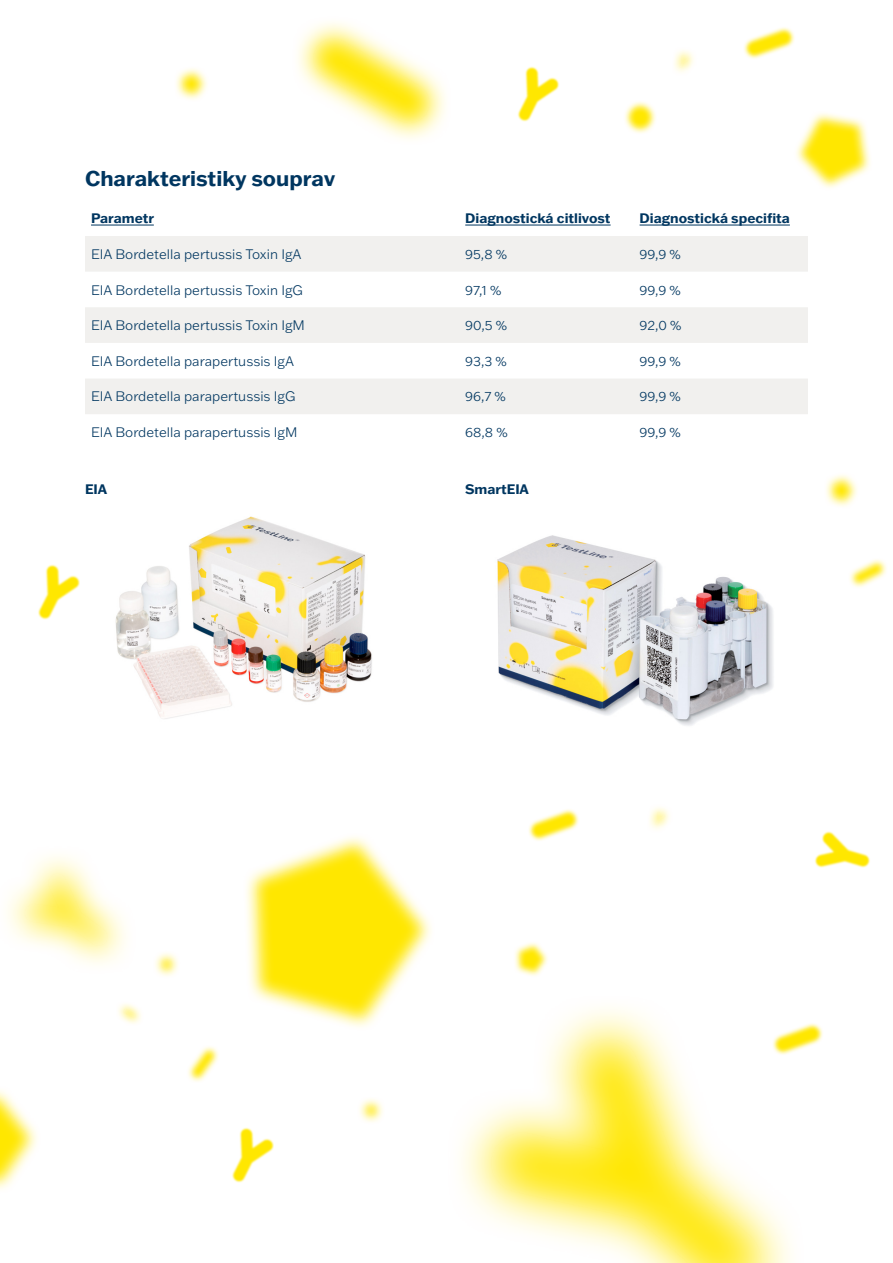
<style>
.page{position:relative;width:893px;height:1263px;background:#fff}
.page>*{position:absolute;margin:0;border:0;box-sizing:border-box;transform-origin:0 0}
.t1{font:700 21px "Franklin Gothic ATF";color:#003660}
.t2{font:300 13.5px "Franklin Gothic ATF";color:#003660}
.t3{font:700 13.5px "Franklin Gothic ATF";color:#003660}
</style>
<div class="page">
<svg style="left:744px;top:27px;width:51px;height:32px"></svg>
<svg style="left:747px;top:30px;width:45px;height:26px"></svg>
<svg style="left:804px;top:1023px;width:19px;height:18px"></svg>
<svg style="left:804px;top:1026px;width:16px;height:22px"></svg>
<svg style="left:674px;top:50px;width:20px;height:22px"></svg>
<svg style="left:679px;top:55px;width:10px;height:13px"></svg>
<svg style="left:625px;top:101px;width:31px;height:32px"></svg>
<svg style="left:629px;top:106px;width:22px;height:22px"></svg>
<svg style="left:298px;top:22px;width:148px;height:117px"></svg>
<svg style="left:311px;top:35px;width:121px;height:91px"></svg>
<svg style="left:118px;top:1004px;width:23px;height:20px"></svg>
<svg style="left:123px;top:1008px;width:13px;height:10px"></svg>
<svg style="left:360px;top:1099px;width:23px;height:23px"></svg>
<svg style="left:366px;top:1105px;width:11px;height:11px"></svg>
<svg style="left:232px;top:1127px;width:42px;height:55px"></svg>
<svg style="left:233px;top:1129px;width:40px;height:52px"></svg>
<svg style="left:517px;top:66px;width:42px;height:55px"></svg>
<svg style="left:518px;top:68px;width:40px;height:52px"></svg>
<svg style="left:0;top:1090px;width:37px;height:99px"></svg>
<svg style="left:0;top:1097px;width:29px;height:84px"></svg>
<svg style="left:176px;top:68px;width:31px;height:32px"></svg>
<svg style="left:183px;top:74px;width:19px;height:20px"></svg>
<svg style="left:826px;top:475px;width:31px;height:32px"></svg>
<svg style="left:833px;top:480px;width:19px;height:20px"></svg>
<svg style="left:461px;top:1009px;width:343px;height:254px"></svg>
<svg style="left:488px;top:1035px;width:276px;height:228px"></svg>
<svg style="left:850px;top:559px;width:37px;height:28px"></svg>
<svg style="left:854px;top:563px;width:29px;height:20px"></svg>
<svg style="left:8px;top:856px;width:118px;height:108px"></svg>
<svg style="left:24px;top:872px;width:85px;height:75px;background:#fff7b1"></svg>
<svg style="left:529px;top:809px;width:50px;height:32px"></svg>
<svg style="left:531px;top:812px;width:45px;height:26px"></svg>
<svg style="left:650px;top:807px;width:19px;height:22px"></svg>
<svg style="left:655px;top:812px;width:10px;height:13px"></svg>
<svg style="left:814px;top:831px;width:56px;height:37px"></svg>
<svg style="left:816px;top:832px;width:53px;height:35px"></svg>
<svg style="left:515px;top:943px;width:33px;height:33px"></svg>
<svg style="left:520px;top:947px;width:24px;height:25px"></svg>
<svg style="left:155px;top:953px;width:23px;height:23px"></svg>
<svg style="left:161px;top:959px;width:11px;height:11px"></svg>
<svg style="left:188px;top:1046px;width:31px;height:36px"></svg>
<svg style="left:192px;top:1050px;width:22px;height:28px"></svg>
<svg style="left:38px;top:565px;width:42px;height:55px"></svg>
<svg style="left:39px;top:567px;width:40px;height:52px"></svg>
<svg style="left:246px;top:837px;width:185px;height:190px"></svg>
<svg style="left:257px;top:846px;width:166px;height:172px"></svg>
<svg style="left:796px;top:113px;width:74px;height:75px"></svg>
<svg style="left:801px;top:120px;width:63px;height:63px;background:#ffee57"></svg>
<svg style="left:85px;top:236px;width:723px;height:178px;fill:#f1f0ee"></svg>
<hr style="left:91px;top:225px;width:63px;height:1px;background:#003660">
<hr style="left:465px;top:225px;width:146px;height:1px;background:#003660">
<hr style="left:640px;top:225px;width:150px;height:1px;background:#003660">
<img style="left:115px;top:516px;width:257px;height:203px">
<img style="left:497px;top:535px;width:276px;height:191px">
<h1 class="t1" style="left:85px;top:164px;width:252px">Charakteristiky souprav</h1>
<p class="t3" style="left:91px;top:209px;width:65px">Parametr</p>
<p class="t3" style="left:465px;top:209px;width:147px">Diagnostická citlivost</p>
<p class="t3" style="left:640px;top:209px;width:152px">Diagnostická specifita</p>
<p class="t2" style="left:91px;top:245px;width:212px">EIA Bordetella pertussis Toxin IgA</p>
<p class="t2" style="left:465px;top:245px;width:43px">95,8 %</p>
<p class="t2" style="left:640px;top:245px;width:43px">99,9 %</p>
<p class="t2" style="left:91px;top:281px;width:213px">EIA Bordetella pertussis Toxin IgG</p>
<p class="t2" style="left:465px;top:281px;width:38px">97,1 %</p>
<p class="t2" style="left:640px;top:281px;width:43px">99,9 %</p>
<p class="t2" style="left:91px;top:316px;width:215px">EIA Bordetella pertussis Toxin IgM</p>
<p class="t2" style="left:465px;top:316px;width:43px">90,5 %</p>
<p class="t2" style="left:640px;top:316px;width:43px">92,0 %</p>
<p class="t2" style="left:91px;top:352px;width:205px">EIA Bordetella parapertussis IgA</p>
<p class="t2" style="left:465px;top:352px;width:43px">93,3 %</p>
<p class="t2" style="left:640px;top:352px;width:43px">99,9 %</p>
<p class="t2" style="left:91px;top:388px;width:206px">EIA Bordetella parapertussis IgG</p>
<p class="t2" style="left:465px;top:388px;width:42px">96,7 %</p>
<p class="t2" style="left:640px;top:388px;width:43px">99,9 %</p>
<p class="t2" style="left:91px;top:423px;width:208px">EIA Bordetella parapertussis IgM</p>
<p class="t2" style="left:465px;top:423px;width:44px">68,8 %</p>
<p class="t2" style="left:640px;top:423px;width:43px">99,9 %</p>
<p class="t3" style="left:85px;top:480px;width:24px">EIA</p>
<p class="t3" style="left:465px;top:480px;width:65px">SmartEIA</p>
</div>
